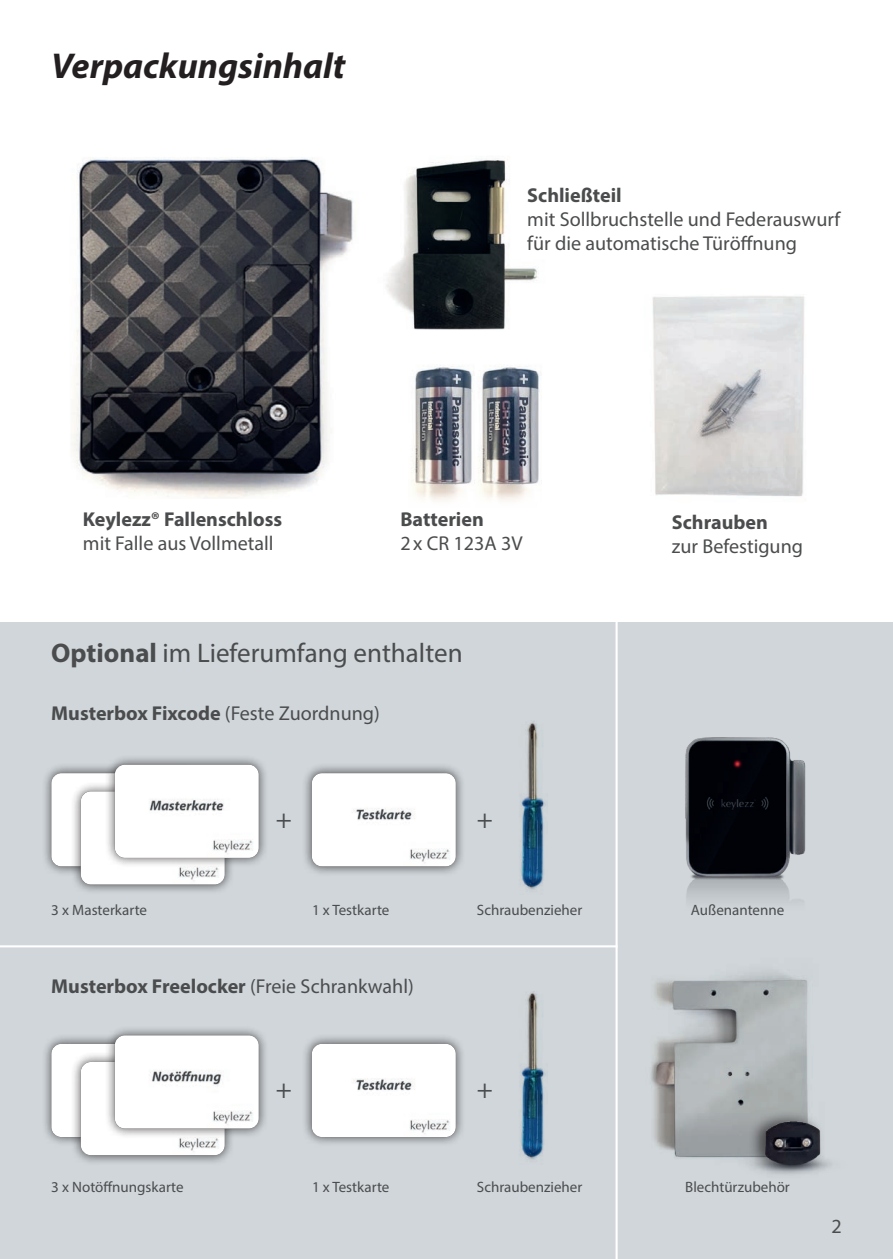
<style>
.page{position:relative;width:893px;height:1259px;background:#fff}
.page>*{position:absolute;margin:0;border:0;box-sizing:border-box;transform-origin:0 0}
.t1{font:italic 700 36px "Myriad Pro";color:#231f20}
.t2{font:27px "Myriad Pro";color:#4b4c4d}
.t3{font:700 20.1px "Myriad Pro";color:#4b4c4d}
.t4{font:20.1px/24px "Myriad Pro";color:#4b4c4d}
.t5{font:15px "Myriad Pro";color:#4b4c4d}
.s1{font-weight:700}
.s2{font-weight:400}
</style>
<div class="page">
<hr style="left:892px;top:0;width:1px;height:1259px;background:#d0d6da">
<img style="left:652px;top:296px;width:153px;height:201px">
<img style="left:411px;top:365px;width:130px;height:136px">
<img style="left:386px;top:159px;width:151px;height:171px">
<img style="left:71px;top:157px;width:282px;height:341px">
<div style="left:0;top:622px;width:893px;height:637px;background:#d0d6da"></div>
<div style="left:302px;top:763px;width:164px;height:113px;background:#231f20;opacity:.75"></div>
<img style="left:312px;top:773px;width:144px;height:93px">
<div style="left:302px;top:1034px;width:164px;height:113px;background:#231f20;opacity:.75"></div>
<img style="left:312px;top:1043px;width:144px;height:94px">
<img style="left:520px;top:721px;width:26px;height:169px">
<img style="left:520px;top:991px;width:26px;height:169px">
<div style="left:41px;top:763px;width:165px;height:113px;background:#231f20;opacity:.75"></div>
<img style="left:51px;top:773px;width:54px;height:93px">
<div style="left:41px;top:1034px;width:165px;height:113px;background:#231f20;opacity:.75"></div>
<img style="left:51px;top:1043px;width:54px;height:94px">
<div style="left:71px;top:781px;width:164px;height:114px;background:#231f20;opacity:.75"></div>
<img style="left:81px;top:791px;width:144px;height:93px">
<div style="left:71px;top:1052px;width:164px;height:113px;background:#231f20;opacity:.75"></div>
<img style="left:81px;top:1062px;width:144px;height:93px">
<div style="left:105px;top:755px;width:164px;height:113px;background:#231f20;opacity:.75"></div>
<img style="left:115px;top:764px;width:144px;height:94px">
<div style="left:105px;top:1025px;width:164px;height:114px;background:#231f20;opacity:.75"></div>
<img style="left:115px;top:1035px;width:144px;height:93px">
<hr style="left:0;top:945px;width:618px;height:2px;background:#fff">
<hr style="left:615px;top:545px;width:3px;height:714px;background:#fff">
<img style="left:685px;top:737px;width:121px;height:165px">
<img style="left:651px;top:971px;width:157px;height:187px">
<div style="left:734px;top:1109px;width:104px;height:72px;background:#231f20;opacity:.6"></div>
<img style="left:737px;top:1105px;width:101px;height:76px">
<hr style="left:0;top:0;width:1px;height:850px;background:#231f20">
<img style="left:0;top:206px;width:1px;height:644px">
<h1 class="t1" style="left:51px;top:42px;width:296px">Verpackungsinhalt</h1>
<p class="t3" style="left:527px;top:182px;width:96px">Schließteil</p>
<p class="t4" style="left:527px;top:207px;width:315px">mit Sollbruchstelle und Federauswurf für die automatische Türöffnung</p>
<p class="t3" style="left:83px;top:506px;width:201px">Keylezz® Fallenschloss</p>
<p class="t4" style="left:83px;top:531px;width:192px">mit Falle aus Vollmetall</p>
<p class="t3" style="left:400px;top:506px;width:85px">Batterien</p>
<p class="t4" style="left:400px;top:531px;width:124px">2 x CR 123A 3V</p>
<p class="t3" style="left:672px;top:509px;width:98px">Schrauben</p>
<p class="t4" style="left:672px;top:534px;width:133px">zur Befestigung</p>
<h2 class="t2" style="left:51px;top:637px;width:413px"><span class="s1">Optional</span> im Lieferumfang enthalten</h2>
<p class="t3" style="left:51px;top:700px;width:330px">Musterbox Fixcode <span class="s2">(Feste Zuordnung)</span></p>
<h2 class="t2" style="left:276px;top:802px;width:18px">+</h2>
<h2 class="t2" style="left:477px;top:802px;width:18px">+</h2>
<p class="t5" style="left:51px;top:900px;width:97px">3 x Masterkarte</p>
<p class="t5" style="left:312px;top:900px;width:79px">1 x Testkarte</p>
<p class="t5" style="left:477px;top:900px;width:107px">Schraubenzieher</p>
<p class="t5" style="left:691px;top:900px;width:95px">Außenantenne</p>
<p class="t3" style="left:51px;top:972px;width:364px">Musterbox Freelocker <span class="s2">(Freie Schrankwahl)</span></p>
<h2 class="t2" style="left:276px;top:1072px;width:18px">+</h2>
<h2 class="t2" style="left:477px;top:1072px;width:18px">+</h2>
<p class="t5" style="left:51px;top:1177px;width:134px">3 x Notöffnungskarte</p>
<p class="t5" style="left:312px;top:1177px;width:79px">1 x Testkarte</p>
<p class="t5" style="left:477px;top:1177px;width:107px">Schraubenzieher</p>
<p class="t5" style="left:685px;top:1177px;width:106px">Blechtürzubehör</p>
<p class="t4" style="left:832px;top:1214px;width:12px">2</p>
</div>
